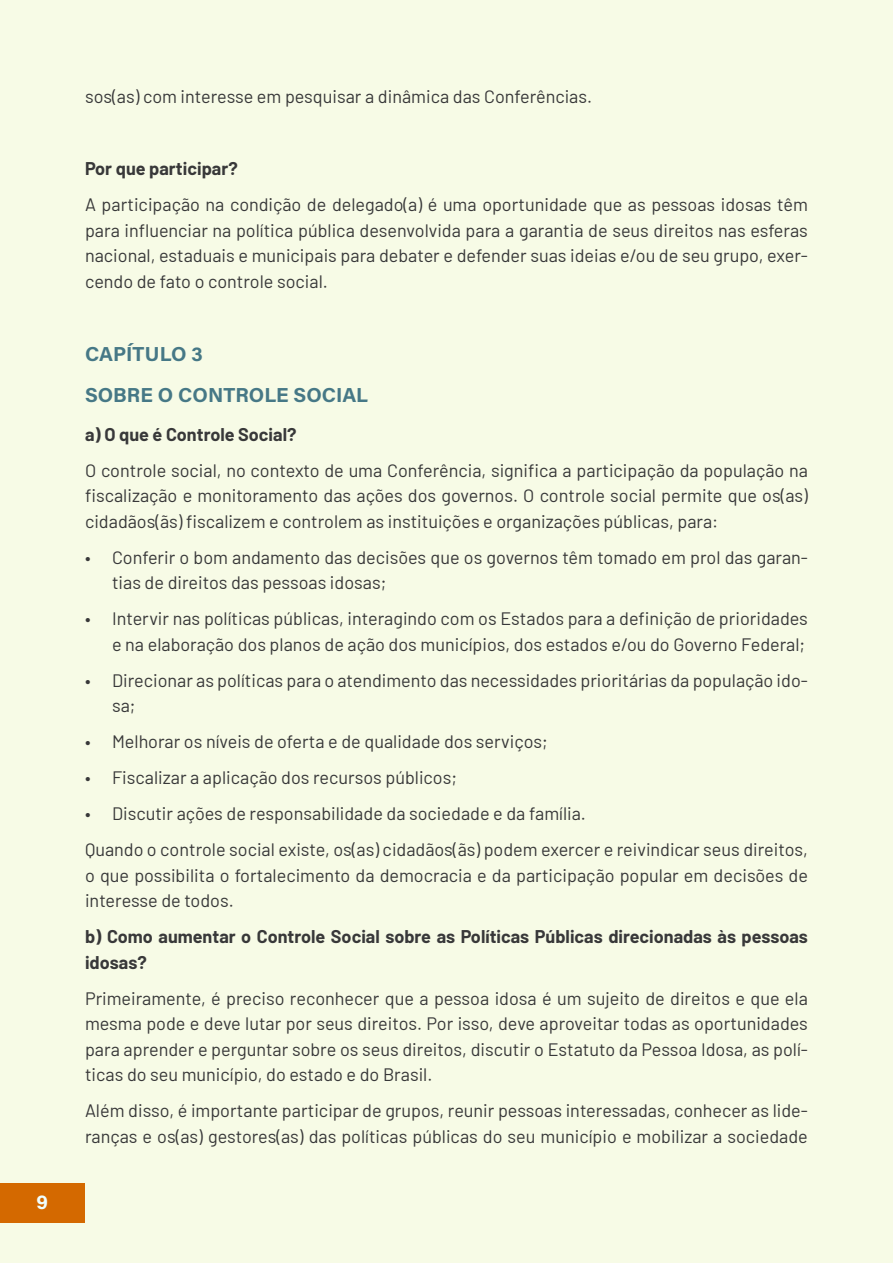
<style>
.page{position:relative;width:893px;height:1263px;background:#f7fbe6}
.page>*{position:absolute;margin:0;border:0;box-sizing:border-box;transform-origin:0 0}
.Títulos{font:20.25px "Acumin Variable Concept";color:#467886}
.t1{font:20.25px "Acumin Variable Concept";color:#f0ffff}
.Corpo_de_texto{font:18px/25.5px "Barlow";color:#383839;text-align:justify}
.Corpo_de_texto-2{font:700 18px/25.5px "Barlow";color:#383839}
</style>
<div class="page">
<div style="left:0;top:1183px;width:85px;height:40px;background:#d46900"></div>
<p class="t1" style="left:37px;top:1188px;width:13px">9</p>
<p class="Corpo_de_texto" style="left:85px;top:82px;width:509px">sos(as) com interesse em pesquisar a dinâmica das Conferências.</p>
<p class="Corpo_de_texto-2" style="left:85px;top:154px;width:154px">Por que participar?</p>
<p class="Corpo_de_texto" style="left:85px;top:190px;width:724px">A participação na condição de delegado(a) é uma oportunidade que as pessoas idosas têm para influenciar na política pública desenvolvida para a garantia de seus direitos nas esferas nacional, estaduais e municipais para debater e defender suas ideias e/ou de seu grupo, exer&shy;cendo de fato o controle social.</p>
<p class="Títulos" style="left:85px;top:340px;width:119px">CAPÍTULO 3</p>
<p class="Títulos" style="left:85px;top:381px;width:284px">SOBRE O CONTROLE SOCIAL</p>
<p class="Corpo_de_texto-2" style="left:85px;top:420px;width:213px">a) O que é Controle Social?</p>
<p class="Corpo_de_texto" style="left:85px;top:456px;width:724px">O controle social, no contexto de uma Conferência, significa a participação da população na fiscalização e monitoramento das ações dos governos. O controle social permite que os(as) cidadãos(ãs) fiscalizem e controlem as instituições e organizações públicas, para:</p>
<p class="Corpo_de_texto" style="left:112px;top:543px;width:697px;text-indent:-27px">• Conferir o bom andamento das decisões que os governos têm tomado em prol das garan&shy;tias de direitos das pessoas idosas;</p>
<p class="Corpo_de_texto" style="left:85px;top:604px;width:724px;text-align:right">• Intervir nas políticas públicas, interagindo com os Estados para a definição de prioridades e na elaboração dos planos de ação dos municípios, dos estados e/ou do Governo Federal;</p>
<p class="Corpo_de_texto" style="left:112px;top:666px;width:697px;text-indent:-27px">• Direcionar as políticas para o atendimento das necessidades prioritárias da população ido&shy;sa;</p>
<p class="Corpo_de_texto" style="left:85px;top:727px;width:464px">• Melhorar os níveis de oferta e de qualidade dos serviços;</p>
<p class="Corpo_de_texto" style="left:85px;top:763px;width:373px">• Fiscalizar a aplicação dos recursos públicos;</p>
<p class="Corpo_de_texto" style="left:85px;top:799px;width:502px">• Discutir ações de responsabilidade da sociedade e da família.</p>
<p class="Corpo_de_texto" style="left:85px;top:835px;width:724px">Quando o controle social existe, os(as) cidadãos(ãs) podem exercer e reivindicar seus direitos, o que possibilita o fortalecimento da democracia e da participação popular em decisões de interesse de todos.</p>
<p class="Corpo_de_texto-2" style="left:85px;top:922px;width:724px">b) Como aumentar o Controle Social sobre as Políticas Públicas direcionadas às pessoas idosas?</p>
<p class="Corpo_de_texto" style="left:85px;top:984px;width:724px">Primeiramente, é preciso reconhecer que a pessoa idosa é um sujeito de direitos e que ela mesma pode e deve lutar por seus direitos. Por isso, deve aproveitar todas as oportunidades para aprender e perguntar sobre os seus direitos, discutir o Estatuto da Pessoa Idosa, as polí&shy;ticas do seu município, do estado e do Brasil.</p>
<p class="Corpo_de_texto" style="left:85px;top:1096px;width:724px">Além disso, é importante participar de grupos, reunir pessoas interessadas, conhecer as lide&shy;ranças e os(as) gestores(as) das políticas públicas do seu município e mobilizar a sociedade</p>
</div>
